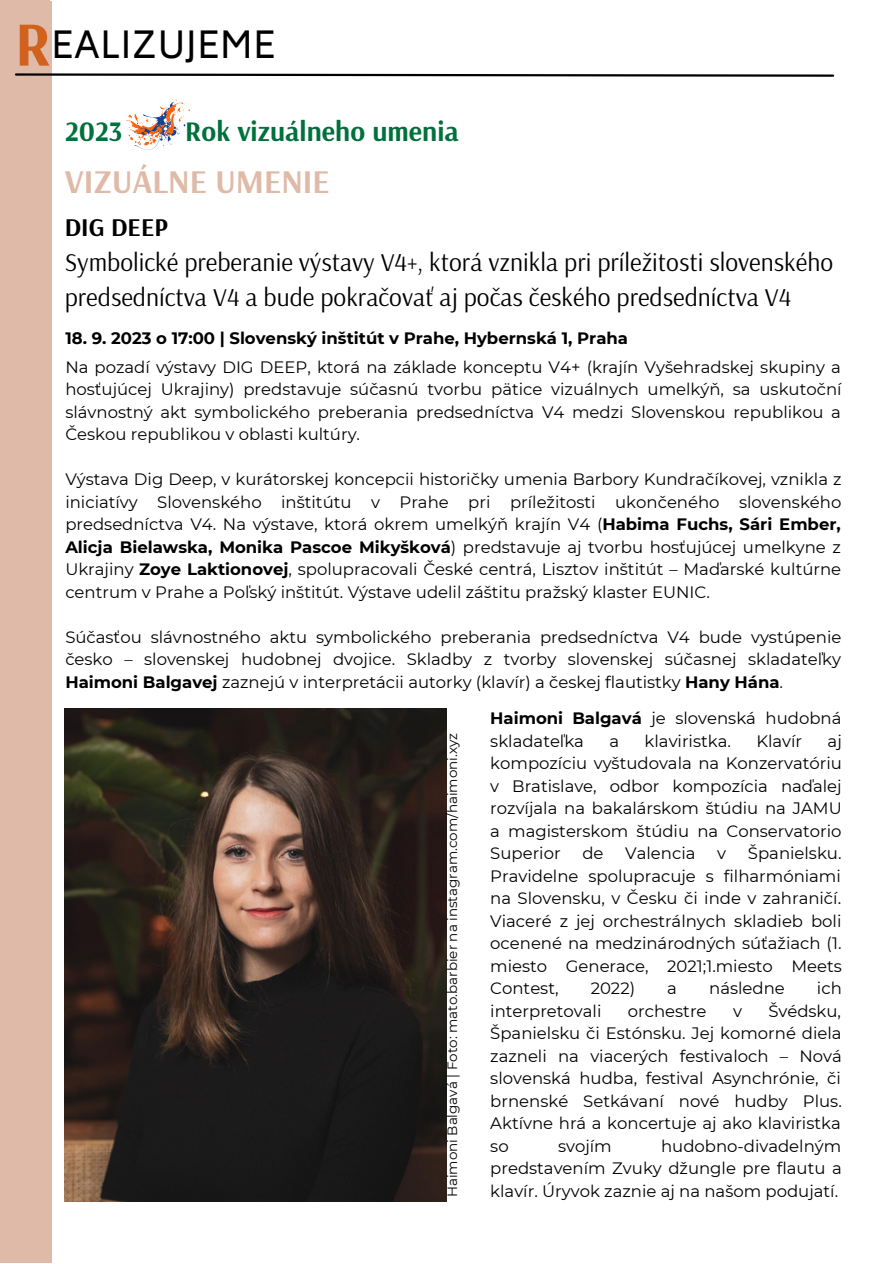
<style>
.page{position:relative;width:893px;height:1264px;background:#fff}
.page>*{position:absolute;margin:0;border:0;box-sizing:border-box;transform-origin:0 0}
.t1{font:700 63px "Arsenal";color:#d1621e}
.t2{font:36px "Biryani";color:#000}
.t3{font:700 33px "Arsenal";color:#dfbaa8}
.t4{font:700 28.2px "Arsenal";color:#00703c}
.t5{font:700 28.05px "Arsenal";color:#00703c}
.t6{font:25.5px/34.8px "Arsenal";color:#000}
.t7{font:700 25.5px "Arsenal";color:#000}
.t8{font:16.5px/22.5px "Montserrat";color:#000;text-align:justify}
.t9{font:700 16.5px "Montserrat";color:#000}
.t10{font:13.5px "Montserrat";color:#000}
.s1{font-weight:700}
</style>
<div class="page">
<div style="left:2px;top:1px;width:49px;height:1261px;background:#dfbaa8"></div>
<div style="left:0;top:0;width:49px;height:1262px;background:#dfbaa8"></div>
<svg style="left:15px;top:72px;width:820px;height:6px"></svg>
<svg style="left:126px;top:99px;width:64px;height:51px"></svg>
<img style="left:65px;top:708px;width:381px;height:493px">
<p class="t1" style="left:15px;top:3px;width:38px">R</p>
<p class="t2" style="left:51px;top:24px;width:226px">EALIZUJEME</p>
<p class="t5" style="left:65px;top:113px;width:59px">2023</p>
<p class="t4" style="left:185px;top:113px;width:275px">Rok vizuálneho umenia</p>
<p class="t3" style="left:65px;top:160px;width:266px">VIZUÁLNE UMENIE</p>
<p class="t7" style="left:65px;top:211px;width:105px">DIG DEEP</p>
<p class="t6" style="left:65px;top:244px;width:769px">Symbolické preberanie výstavy V4+, ktorá vznikla pri príležitosti slovenského predsedníctva V4 a bude pokračovať aj počas českého predsedníctva V4</p>
<p class="t9" style="left:65px;top:327px;width:564px">18. 9. 2023 o 17:00 | Slovenský inštitút v Prahe, Hybernská 1, Praha</p>
<p class="t8" style="left:65px;top:355px;width:777px">Na pozadí výstavy DIG DEEP, ktorá na základe konceptu V4+ (krajín Vyšehradskej skupiny a hosťujúcej Ukrajiny) predstavuje súčasnú tvorbu pätice vizuálnych umelkýň, sa uskutoční slávnostný akt symbolického preberania predsedníctva V4 medzi Slovenskou republikou a Českou republikou v oblasti kultúry.</p>
<p class="t8" style="left:65px;top:468px;width:777px">Výstava Dig Deep, v kurátorskej koncepcii historičky umenia Barbory Kundračíkovej, vznikla z iniciatívy Slovenského inštitútu v Prahe pri príležitosti ukončeného slovenského predsedníctva V4. Na výstave, ktorá okrem umelkýň krajín V4 (<span class="s1">Habima Fuchs, Sári Ember, Alicja Bielawska, Monika Pascoe Mikyšková</span>) predstavuje aj tvorbu hosťujúcej umelkyne z Ukrajiny <span class="s1">Zoye Laktionovej</span>, spolupracovali České centrá, Lisztov inštitút – Maďarské kultúrne centrum v Prahe a Poľský inštitút. Výstave udelil záštitu pražský klaster EUNIC.</p>
<p class="t8" style="left:65px;top:625px;width:777px">Súčasťou slávnostného aktu symbolického preberania predsedníctva V4 bude vystúpenie česko – slovenskej hudobnej dvojice. Skladby z tvorby slovenskej súčasnej skladateľky <span class="s1">Haimoni Balgavej</span> zaznejú v interpretácii autorky (klavír) a českej flautistky <span class="s1">Hany Hána</span>.</p>
<p class="t8" style="left:490px;top:707px;width:352px"><span class="s1">Haimoni Balgavá</span> je slovenská hudobná skladateľka</p>
<p class="t10" style="left:444px;top:1197px;width:466px;rotate:-90deg">Haimoni Balgavá | Foto: mato.barbier na instagram.com/haimoni.xyz</p>
<p class="t8" style="left:490px;top:729px;width:353px;text-indent:337px">aj kompozíciu vyštudovala na Konzervatóriu v Bratislave, odbor kompozícia naďalej rozvíjala na bakalárskom štúdiu na JAMU a magisterskom štúdiu na Conservatorio Superior</p>
<p class="t8" style="left:609px;top:729px;width:11px">a</p>
<p class="t8" style="left:644px;top:729px;width:88px">klaviristka.</p>
<p class="t8" style="left:756px;top:729px;width:47px">Klavír</p>
<p class="t8" style="left:490px;top:842px;width:353px;text-indent:258px">Španielsku.<br>Pravidelne spolupracuje s filharmóniami na Slovensku, v Česku či inde v zahraničí.<br>Viaceré z jej orchestrálnych skladieb boli ocenené na medzinárodných súťažiach (1. miesto Generace, 2021;1.miesto Meets Contest,</p>
<p class="t8" style="left:582px;top:842px;width:23px">de</p>
<p class="t8" style="left:625px;top:842px;width:72px">Valencia</p>
<p class="t8" style="left:717px;top:842px;width:10px">v</p>
<p class="t8" style="left:590px;top:976px;width:46px">2022)</p>
<p class="t8" style="left:667px;top:976px;width:11px">a</p>
<p class="t8" style="left:709px;top:976px;width:77px">následne</p>
<p class="t8" style="left:816px;top:976px;width:26px">ich</p>
<p class="t8" style="left:490px;top:999px;width:113px">interpretovali</p>
<p class="t8" style="left:628px;top:999px;width:80px">orchestre</p>
<p class="t8" style="left:733px;top:999px;width:10px">v</p>
<p class="t8" style="left:490px;top:999px;width:353px;text-indent:278px">Švédsku, Španielsku či Estónsku. Jej komorné diela zazneli na viacerých festivaloch – Nová slovenská hudba, festival Asynchrónie, či brnenské Setkávaní nové hudby Plus.<br>Aktívne hrá a koncertuje aj ako klaviristka so</p>
<p class="t8" style="left:558px;top:1134px;width:55px">svojím</p>
<p class="t8" style="left:490px;top:1134px;width:353px;text-align:right">hudobno-divadelným<br>predstavením Zvuky džungle pre flautu a</p>
<p class="t8" style="left:490px;top:1179px;width:349px">klavír. Úryvok zaznie aj na našom podujatí.</p>
</div>
